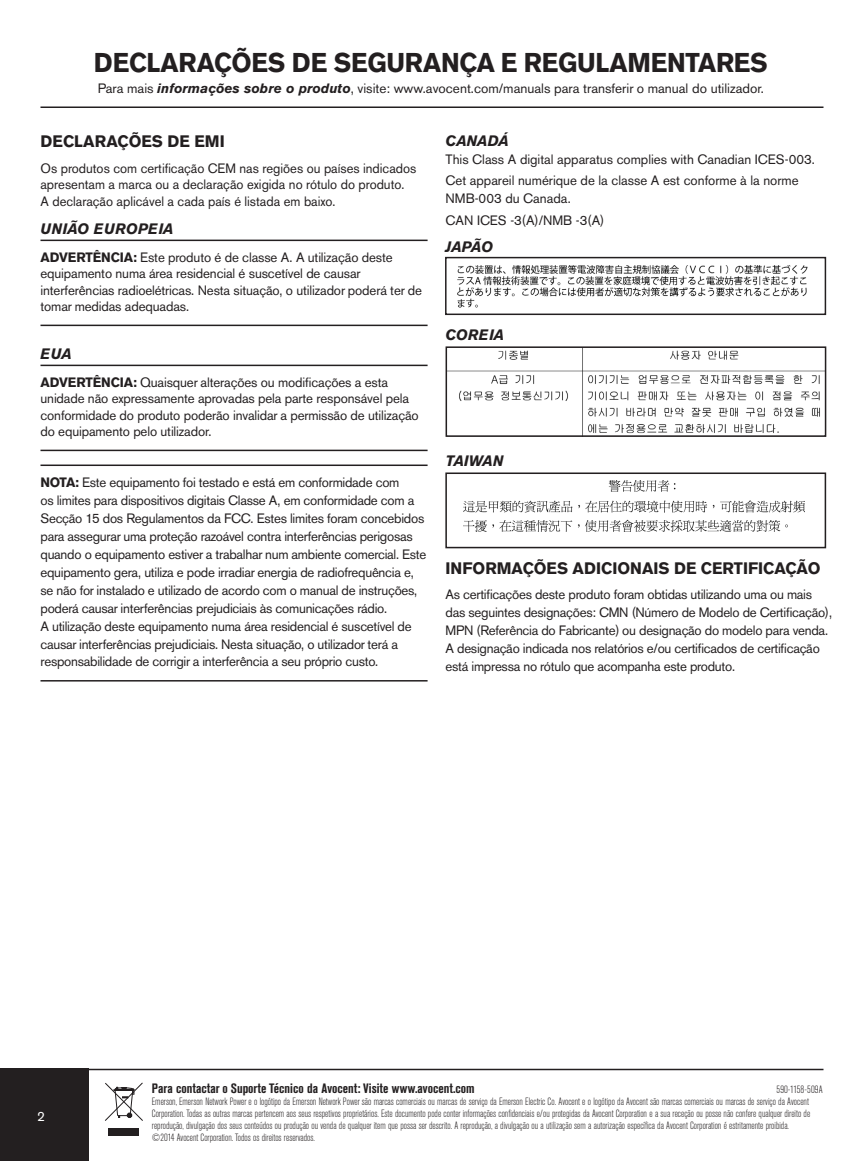
<style>
.page{position:relative;width:864px;height:1161px;background:#fff}
.page>*{position:absolute;margin:0;border:0;box-sizing:border-box;transform-origin:0 0}
.t1{font:700 27px "Akzidenz Grotesk BQ";letter-spacing:-.01em;color:#231f20;scale:.95 1}
.t2{font:700 16.5px "Akzidenz Grotesk BQ";color:#231f20}
.t3{font:italic 700 15px "Akzidenz Grotesk BQ";color:#231f20}
.t4{font:italic 700 15px "Akzidenz Grotesk BQ";letter-spacing:.02em;color:#231f20}
.t5{font:13.5px/18px "Akzidenz Grotesk BQ";letter-spacing:-.02em;color:#231f20}
.t6{font:13.5px/21.3px "Akzidenz Grotesk BQ";color:#231f20}
.t7{font:13.5px/16.5px "Akzidenz Grotesk BQ";color:#231f20;scale:.96 1}
.t8{font:700 condensed 13.5px "Akzidenz Grotesk BQ";color:#231f20}
.t9{font:13.5px "Akzidenz Grotesk BQ";color:#fff}
.t10{font:300 condensed 10.5px/12px "Akzidenz Grotesk BQ";color:#231f20}
.s1{font-weight:700;font-style:italic}
.s2{font-weight:700}
</style>
<div class="page">
<hr style="left:40px;top:106px;width:784px;height:2px;background:#231f20">
<hr style="left:40px;top:1069px;width:784px;height:1px;background:#231f20">
<div style="left:109px;top:1128px;width:30px;height:8px;background:#231f20"></div>
<svg style="left:105px;top:1082px;width:38px;height:39px"></svg>
<div style="left:0;top:1069px;width:88px;height:92px;background:#231f20"></div>
<img style="left:457px;top:265px;width:351px;height:43px">
<div style="left:445px;top:257px;width:381px;height:58px;border:2px solid #231f20"></div>
<img style="left:449px;top:349px;width:374px;height:85px">
<div style="left:446px;top:346px;width:380px;height:91px;border:2px solid #231f20"></div>
<hr style="left:40px;top:240px;width:388px;height:1px;background:#231f20">
<hr style="left:40px;top:325px;width:388px;height:1px;background:#231f20">
<hr style="left:40px;top:365px;width:388px;height:1px;background:#231f20">
<hr style="left:40px;top:450px;width:388px;height:1px;background:#231f20">
<hr style="left:40px;top:465px;width:388px;height:1px;background:#231f20">
<hr style="left:40px;top:680px;width:388px;height:2px;background:#231f20">
<img style="left:463px;top:481px;width:342px;height:50px">
<div style="left:445px;top:472px;width:381px;height:76px;border:2px solid #231f20"></div>
<h1 class="t1" style="left:94px;top:46px;width:711px">DECLARAÇÕES DE SEGURANÇA E REGULAMENTARES</h1>
<p class="t6" style="left:98px;top:77px;width:668px">Para mais <span class="s1">informações sobre o produto</span>, visite: www.avocent.com/manuals para transferir o manual do utilizador.</p>
<p class="t2" style="left:40px;top:132px;width:186px">DECLARAÇÕES DE EMI</p>
<p class="t7" style="left:40px;top:160px;width:393px">Os produtos com certificação CEM nas regiões ou países indicados apresentam a marca ou a declaração exigida no rótulo do produto.<br>A declaração aplicável a cada país é listada em baixo.</p>
<p class="t4" style="left:40px;top:220px;width:135px">UNIÃO EUROPEIA</p>
<p class="t5" style="left:40px;top:249px;width:383px;line-height:16.5px"><span class="s2">ADVERTÊNCIA:</span> Este produto é de classe A. A utilização deste equipamento numa área residencial é suscetível de causar interferências radioelétricas. Nesta situação, o utilizador poderá ter de tomar medidas adequadas.</p>
<p class="t3" style="left:40px;top:345px;width:33px">EUA</p>
<p class="t5" style="left:40px;top:374px;width:380px;line-height:16.5px"><span class="s2">ADVERTÊNCIA:</span> Quaisquer alterações ou modificações a esta unidade não expressamente aprovadas pela parte responsável pela conformidade do produto poderão invalidar a permissão de utilização do equipamento pelo utilizador.</p>
<p class="t5" style="left:40px;top:473px;width:387px"><span class="s2">NOTA:</span> Este equipamento foi testado e está em conformidade com<br>os limites para dispositivos digitais Classe A, em conformidade com a Secção 15 dos Regulamentos da FCC. Estes limites foram concebidos para assegurar uma proteção razoável contra interferências perigosas quando o equipamento estiver a trabalhar num ambiente comercial. Este equipamento gera, utiliza e pode irradiar energia de radiofrequência e, se não for instalado e utilizado de acordo com o manual de instruções, poderá causar interferências prejudiciais às comunicações rádio.<br>A utilização deste equipamento numa área residencial é suscetível de causar interferências prejudiciais. Nesta situação, o utilizador terá a responsabilidade de corrigir a interferência a seu próprio custo.</p>
<p class="t3" style="left:446px;top:132px;width:65px">CANADÁ</p>
<p class="t6" style="left:446px;top:149px;width:371px">This Class A digital apparatus complies with Canadian ICES-003.<br>Cet appareil numérique de la classe A est conforme à la norme</p>
<p class="t6" style="left:446px;top:188px;width:160px">NMB-003 du Canada.<br>CAN ICES -3(A)/NMB -3(A)</p>
<p class="t3" style="left:446px;top:238px;width:49px">JAPÃO</p>
<p class="t3" style="left:446px;top:326px;width:60px">COREIA</p>
<p class="t3" style="left:446px;top:452px;width:59px">TAIWAN</p>
<p class="t2" style="left:446px;top:558px;width:376px">INFORMAÇÕES ADICIONAIS DE CERTIFICAÇÃO</p>
<p class="t5" style="left:446px;top:586px;width:388px">As certificações deste produto foram obtidas utilizando uma ou mais das seguintes designações: CMN (Número de Modelo de Certificação), MPN (Referência do Fabricante) ou designação do modelo para venda.<br>A designação indicada nos relatórios e/ou certificados de certificação está impressa no rótulo que acompanha este produto.</p>
<p class="t9" style="left:37px;top:1108px;width:9px">2</p>
<p class="t8" style="left:152px;top:1081px;width:324px">Para contactar o Suporte Técnico da Avocent: Visite www.avocent.com</p>
<p class="t10" style="left:152px;top:1084px;width:672px;text-indent:625px">590-1158-509A Emerson, Emerson Network Power e o logótipo da Emerson Network Power são marcas comerciais ou marcas de serviço da Emerson Electric Co. Avocent e o logótipo da Avocent são marcas comerciais ou marcas de serviço da Avocent Corporation. Todas as outras marcas pertencem aos seus respetivos proprietários. Este documento pode conter informações confidenciais e/ou protegidas da Avocent Corporation e a sua receção ou posse não confere qualquer direito de reprodução, divulgação dos seus conteúdos ou produção ou venda de qualquer item que possa ser descrito. A reprodução, a divulgação ou a utilização sem a autorização específica da Avocent Corporation é estritamente proibida.<br>©2014 Avocent Corporation. Todos os direitos reservados.</p>
</div>
